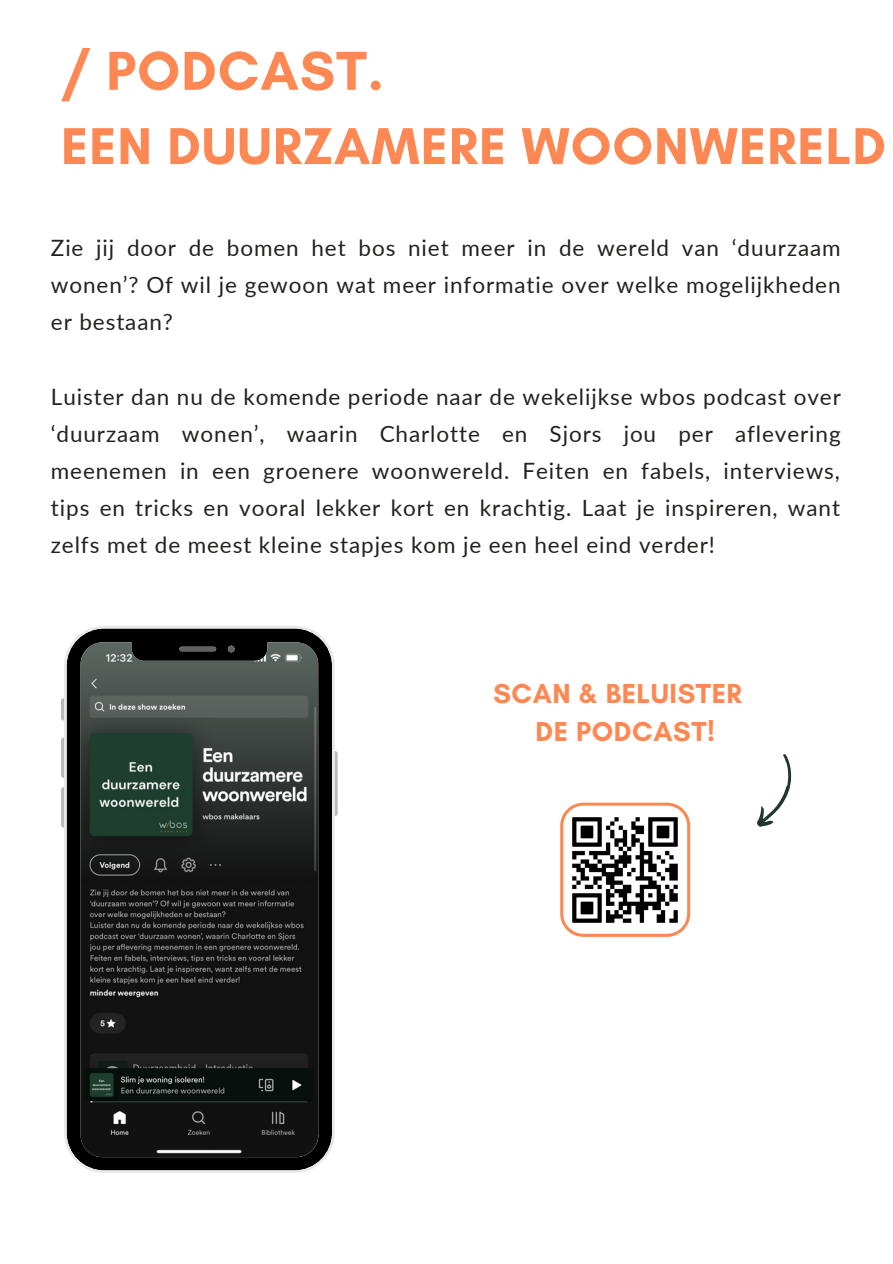
<style>
.page{position:relative;width:893px;height:1264px;background:#fff}
.page>*{position:absolute;margin:0;border:0;box-sizing:border-box;transform-origin:0 0}
.t1{font:700 55.8px "Glacial Indifference";letter-spacing:.02em;color:#fd8853}
.t2{font:700 52.8px "Glacial Indifference";letter-spacing:.02em;color:#fd8853}
.t3{font:700 27.9px/38.2px "Glacial Indifference";letter-spacing:.02em;color:#fd8853;text-align:center}
.t4{font:22.5px/37px "Lato";letter-spacing:.04em;color:#222220;text-align:justify}
</style>
<div class="page">
<svg style="left:61px;top:698px;width:3px;height:22px"></svg>
<svg style="left:61px;top:737px;width:3px;height:41px"></svg>
<svg style="left:61px;top:787px;width:3px;height:40px"></svg>
<svg style="left:335px;top:751px;width:2px;height:65px"></svg>
<svg style="left:64px;top:626px;width:271px;height:546px;background:#2c302e"></svg>
<svg style="left:560px;top:802px;width:130px;height:134px"></svg>
<svg style="left:757px;top:754px;width:35px;height:73px"></svg>
<h1 class="t1" style="left:61px;top:37px;width:324px">/ PODCAST.</h1>
<h2 class="t2" style="left:61px;top:114px;width:826px">EEN DUURZAMERE WOONWERELD</h2>
<p class="t4" style="left:51px;top:229px;width:791px">Zie jij door de bomen het bos niet meer in de wereld van ‘duurzaam wonen’? Of wil je gewoon wat meer informatie over welke mogelijkheden er bestaan?</p>
<p class="t4" style="left:51px;top:377px;width:791px">Luister dan nu de komende periode naar de wekelijkse wbos podcast over ‘duurzaam wonen’, waarin Charlotte en Sjors jou per aflevering meenemen in een groenere woonwereld. Feiten en fabels, interviews, tips en tricks en vooral lekker kort en krachtig. Laat je inspireren, want zelfs met de meest kleine stapjes kom je een heel eind verder!</p>
<p class="t3" style="left:493px;top:673px;width:250px">SCAN &amp; BELUISTER<br>DE PODCAST!</p>
</div>
